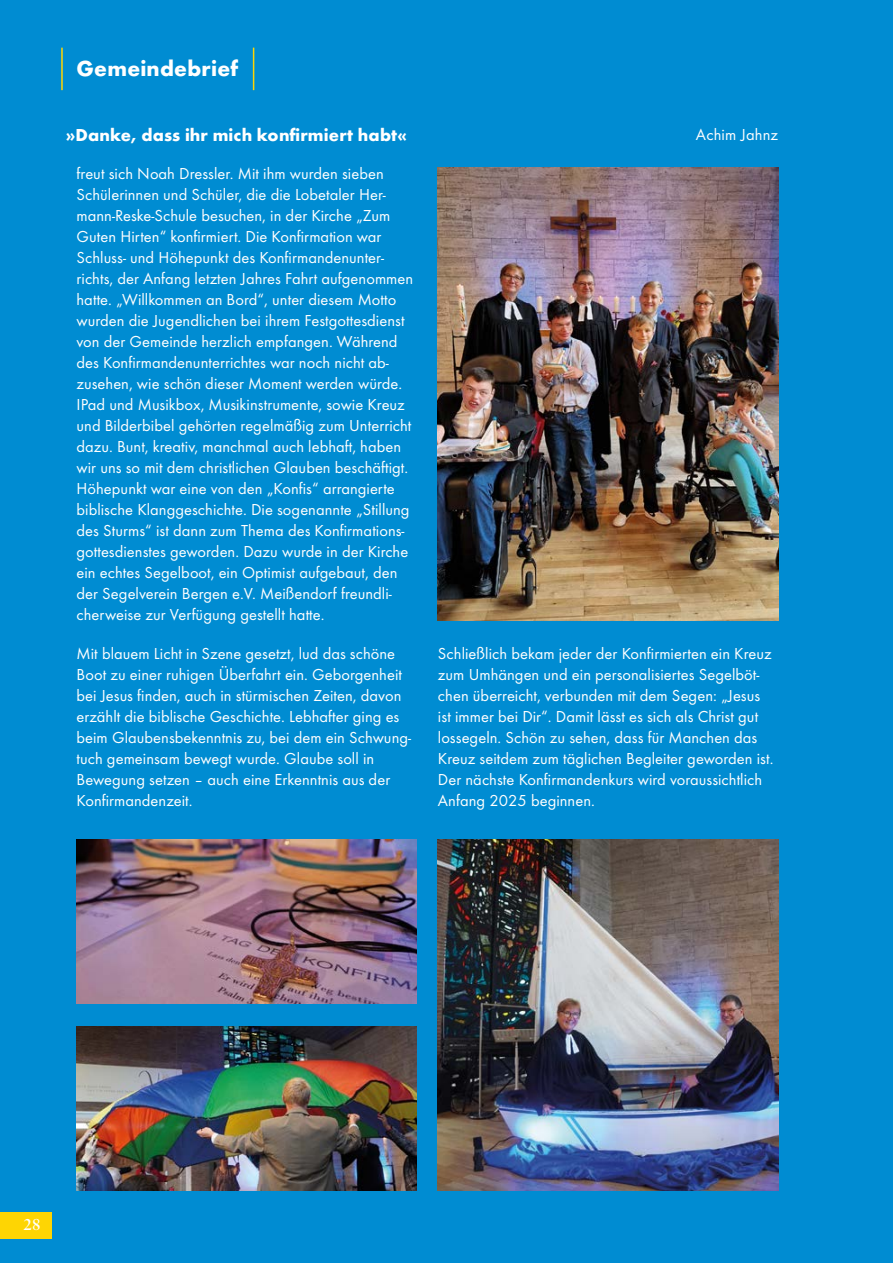
<style>
.page{position:relative;width:893px;height:1263px;background:#008cd2}
.page>*{position:absolute;margin:0;border:0;box-sizing:border-box;transform-origin:0 0}
.t1{font:700 22.5px "Function";letter-spacing:.01em;color:#fff}
.t2{font:700 18px "Function";letter-spacing:.01em;color:#fff}
.t3{font:16.5px/21px "Function";color:#fff}
.t4{font:500 16.5px "Savoy";color:#fff}
</style>
<div class="page">
<div style="left:0;top:1212px;width:51px;height:27px;background:#fed503"></div>
<hr style="left:61px;top:48px;width:2px;height:42px;background:#fed503">
<hr style="left:253px;top:48px;width:1px;height:42px;background:#fed503">
<img style="left:438px;top:168px;width:340px;height:453px">
<img style="left:438px;top:840px;width:340px;height:351px">
<img style="left:77px;top:840px;width:340px;height:163px">
<img style="left:77px;top:1027px;width:340px;height:164px">
<p class="t1" style="left:77px;top:56px;width:163px">Gemeindebrief</p>
<p class="t2" style="left:66px;top:124px;width:342px">»Danke, dass ihr mich konfirmiert habt«</p>
<p class="t3" style="left:77px;top:163px;width:338px">freut sich Noah Dressler. Mit ihm wurden sieben Schülerinnen und Schüler, die die Lobetaler Her&shy;mann-Reske-Schule besuchen, in der Kirche „Zum Guten Hirten“ konfirmiert. Die Konfirmation war Schluss- und Höhepunkt des Konfirmandenunter&shy;richts, der Anfang letzten Jahres Fahrt aufgenommen hatte. „Willkommen an Bord“, unter diesem Motto wurden die Jugendlichen bei ihrem Festgottesdienst von der Gemeinde herzlich empfangen. Während des Konfirmandenunterrichtes war noch nicht ab&shy;zusehen, wie schön dieser Moment werden würde.<br>IPad und Musikbox, Musikinstrumente, sowie Kreuz und Bilderbibel gehörten regelmäßig zum Unterricht dazu. Bunt, kreativ, manchmal auch lebhaft, haben wir uns so mit dem christlichen Glauben beschäftigt.<br>Höhepunkt war eine von den „Konfis“ arrangierte biblische Klanggeschichte. Die sogenannte „Stillung des Sturms“ ist dann zum Thema des Konfirmations&shy;gottesdienstes geworden. Dazu wurde in der Kirche ein echtes Segelboot, ein Optimist aufgebaut, den der Segelverein Bergen e.V. Meißendorf freundli&shy;cherweise zur Verfügung gestellt hatte.</p>
<p class="t3" style="left:77px;top:643px;width:336px">Mit blauem Licht in Szene gesetzt, lud das schöne Boot zu einer ruhigen Überfahrt ein. Geborgenheit bei Jesus finden, auch in stürmischen Zeiten, davon erzählt die biblische Geschichte. Lebhafter ging es beim Glaubensbekenntnis zu, bei dem ein Schwung&shy;tuch gemeinsam bewegt wurde. Glaube soll in Bewegung setzen – auch eine Erkenntnis aus der Konfirmandenzeit.</p>
<p class="t3" style="left:438px;top:643px;width:337px">Schließlich bekam jeder der Konfirmierten ein Kreuz zum Umhängen und ein personalisiertes Segelböt&shy;chen überreicht, verbunden mit dem Segen: „Jesus ist immer bei Dir“. Damit lässt es sich als Christ gut lossegeln. Schön zu sehen, dass für Manchen das Kreuz seitdem zum täglichen Begleiter geworden ist.<br>Der nächste Konfirmandenkurs wird voraussichtlich Anfang 2025 beginnen.</p>
<p class="t3" style="left:696px;top:124px;width:84px">Achim Jahnz</p>
<p class="t4" style="left:23px;top:1215px;width:19px">28</p>
</div>
